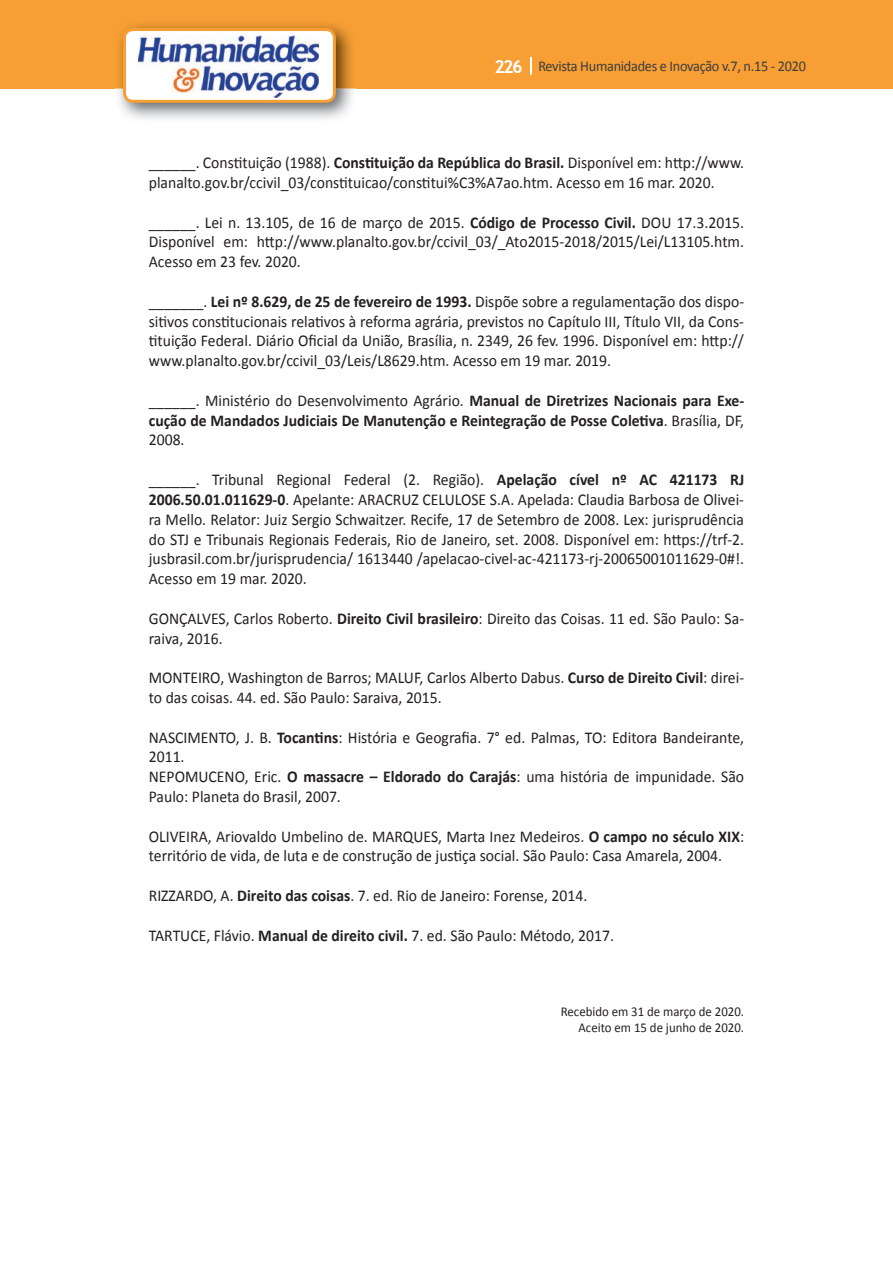
<style>
.page{position:relative;width:893px;height:1263px;background:#fff}
.page>*{position:absolute;margin:0;border:0;box-sizing:border-box;transform-origin:0 0}
.t1{font:16.5px/19.8px "Calibri";color:#231f20;scale:.95 1}
.t2{font:700 16.5px/19.8px "Calibri";color:#231f20;text-align:justify;scale:.95 1}
.t3{font:15px "Calibri";letter-spacing:-.02em;color:#3e3e3f;scale:.95 1}
.t4{font:13.5px/16.2px "Calibri";color:#231f20;text-align:right;scale:.95 1}
.s1{font-family:"Trebuchet MS";font-weight:700;font-size:18px;color:#fff}
.s2{font-weight:700}
.s3{font-weight:400}
</style>
<div class="page">
<div style="left:0;top:0;width:893px;height:88px;background:#f79e34"></div>
<svg style="left:530px;top:57px;width:2px;height:18px"></svg>
<img style="left:115px;top:24px;width:241px;height:95px">
<svg style="left:123px;top:28px;width:213px;height:75px"></svg>
<p class="t3" style="left:495px;top:57px;width:329px"><span class="s1">226</span> Revista Humanidades e Inovação v.7, n.15 - 2020</p>
<p class="t1" style="left:149px;top:153px;width:628px">______. Constituição (1988). <span class="s2">Constituição da República do Brasil.</span> Disponível em: http://www. planalto.gov.br/ccivil_03/constituicao/constitui%C3%A7ao.htm. Acesso em 16 mar. 2020.</p>
<p class="t1" style="left:149px;top:212px;width:628px;text-align:justify">______. Lei n. 13.105, de 16 de março de 2015. <span class="s2">Código de Processo Civil.</span> DOU 17.3.2015.<br>Disponível em: http://www.planalto.gov.br/ccivil_03/_Ato2015-2018/2015/Lei/L13105.htm.<br>Acesso em 23 fev. 2020.</p>
<p class="t1" style="left:149px;top:292px;width:628px;text-align:justify">_______. <span class="s2">Lei nº 8.629, de 25 de fevereiro de 1993.</span> Dispõe sobre a regulamentação dos dispo&shy;sitivos constitucionais relativos à reforma agrária, previstos no Capítulo III, Título VII, da Cons&shy;tituição Federal. Diário Oficial da União, Brasília, n. 2349, 26 fev. 1996. Disponível em: http:// www.planalto.gov.br/ccivil_03/Leis/L8629.htm. Acesso em 19 mar. 2019.</p>
<p class="t2" style="left:149px;top:390px;width:628px"><span class="s3">______. Ministério do Desenvolvimento Agrário.</span> Manual de Diretrizes Nacionais para Exe&shy;cução de Mandados Judiciais De Manutenção e Reintegração de Posse Coletiva<span class="s3">. Brasília, DF, 2008.</span></p>
<p class="t1" style="left:149px;top:470px;width:628px;text-align:justify">______. Tribunal Regional Federal (2. Região). <span class="s2">Apelação cível nº AC 421173 RJ 2006.50.01.011629-0</span>. Apelante: ARACRUZ CELULOSE S.A. Apelada: Claudia Barbosa de Olivei&shy;ra Mello. Relator: Juiz Sergio Schwaitzer. Recife, 17 de Setembro de 2008. Lex: jurisprudência do STJ e Tribunais Regionais Federais, Rio de Janeiro, set. 2008. Disponível em: https://trf-2. jusbrasil.com.br/jurisprudencia/ 1613440 /apelacao-civel-ac-421173-rj-20065001011629-0#!.<br>Acesso em 19 mar. 2020.</p>
<p class="t1" style="left:149px;top:608px;width:628px">GONÇALVES, Carlos Roberto. <span class="s2">Direito Civil brasileiro</span>: Direito das Coisas. 11 ed. São Paulo: Sa&shy;raiva, 2016.</p>
<p class="t1" style="left:149px;top:668px;width:628px">MONTEIRO, Washington de Barros; MALUF, Carlos Alberto Dabus. <span class="s2">Curso de Direito Civil</span>: direi&shy;to das coisas. 44. ed. São Paulo: Saraiva, 2015.</p>
<p class="t1" style="left:149px;top:727px;width:628px">NASCIMENTO, J. B. <span class="s2">Tocantins</span>: História e Geografia. 7° ed. Palmas, TO: Editora Bandeirante, 2011.<br>NEPOMUCENO, Eric. <span class="s2">O massacre – Eldorado do Carajás</span>: uma história de impunidade. São Paulo: Planeta do Brasil, 2007.</p>
<p class="t1" style="left:149px;top:826px;width:628px">OLIVEIRA, Ariovaldo Umbelino de. MARQUES, Marta Inez Medeiros. <span class="s2">O campo no século XIX</span>: território de vida, de luta e de construção de justiça social. São Paulo: Casa Amarela, 2004.</p>
<p class="t1" style="left:149px;top:886px;width:463px">RIZZARDO, A. <span class="s2">Direito das coisas</span>. 7. ed. Rio de Janeiro: Forense, 2014.</p>
<p class="t1" style="left:149px;top:925px;width:491px">TARTUCE, Flávio. <span class="s2">Manual de direito civil.</span> 7. ed. São Paulo: Método, 2017.</p>
<p class="t4" style="left:561px;top:1004px;width:195px">Recebido em 31 de março de 2020.<br>Aceito em 15 de junho de 2020.</p>
</div>
